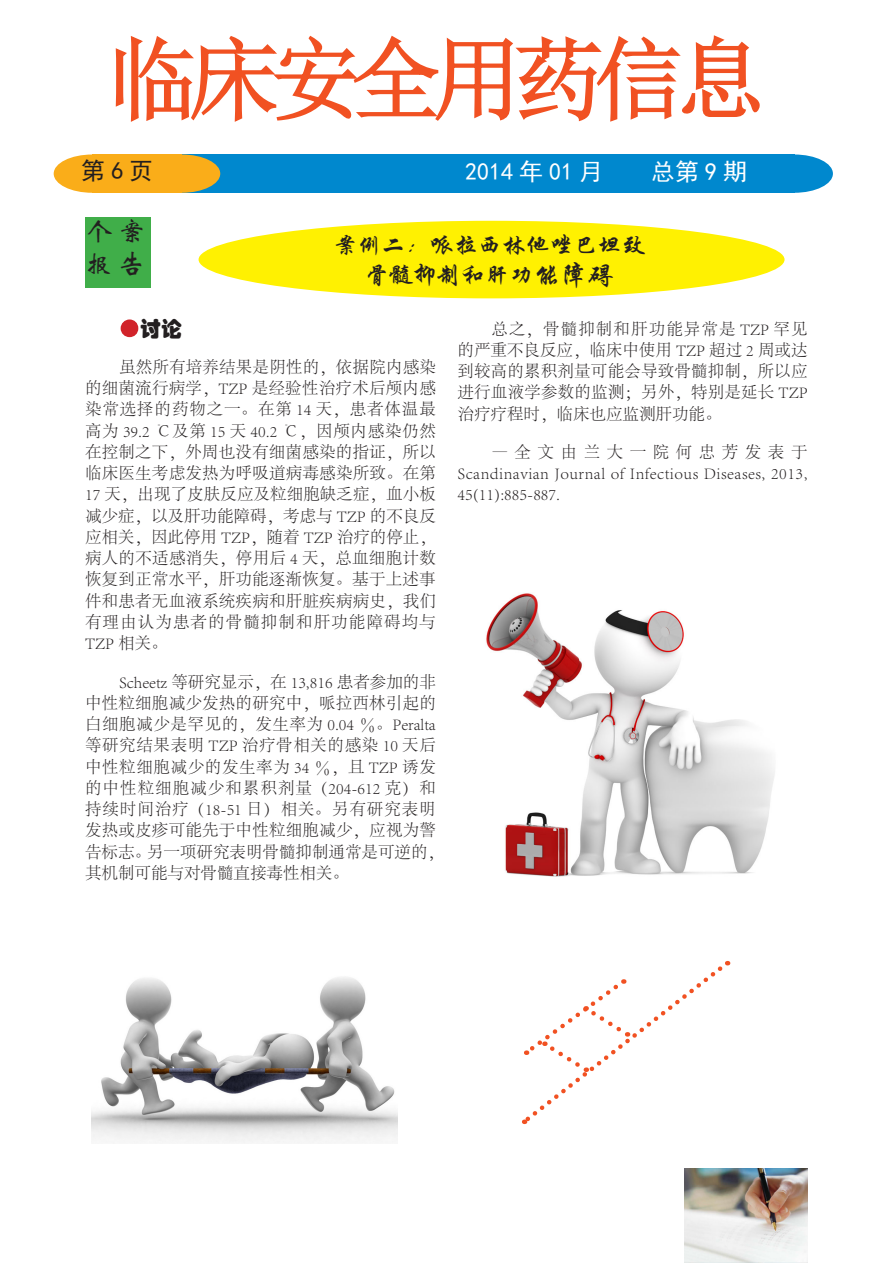
<style>
.page{position:relative;width:893px;height:1263px;background:#fff}
.page>*{position:absolute;margin:0;border:0;box-sizing:border-box;transform-origin:0 0}
.t1{font:90px "Sim Sun";letter-spacing:-.1em;color:#f15122}
.t2{font:27px "ST Xinwei";color:#231f20}
.t3{font:24px "ST Xingkai";color:#231f20}
.t4{font:24px "Sim Hei";color:#fff}
.t5{font:24px "Sim Hei";color:#231f20}
.t6{font:21px "ST Hupo";color:#231f20}
.t7{font:300 16.5px/21.3px "Adobe Song Std";letter-spacing:.015em;color:#231f20;text-align:justify}
.s1{font-size:27px}
.s2{font-family:"Adobe Song Std";font-weight:300;color:#d1232a}
</style>
<div class="page">
<div style="left:121px;top:319px;width:17px;height:18px;border:2px solid #d1232a;border-radius:50%"></div>
<img style="left:486px;top:593px;width:289px;height:284px">
<svg style="left:115px;top:35px;width:645px;height:87px"></svg>
<div style="left:182px;top:154px;width:612px;height:39px;background:#0088ce"></div>
<div style="left:54px;top:154px;width:77px;height:39px;background:#faad19;border-radius:50%"></div>
<div style="left:92px;top:154px;width:90px;height:39px;background:#faad19"></div>
<div style="left:143px;top:154px;width:77px;height:39px;background:#faad19;border-radius:50%"></div>
<div style="left:756px;top:154px;width:77px;height:39px;background:#0088ce;border-radius:50%"></div>
<div style="left:85px;top:218px;width:65px;height:70px;background:#40ae49"></div>
<img style="left:685px;top:1168px;width:122px;height:94px">
<div style="left:199px;top:221px;width:585px;height:77px;background:#fff101;border-radius:50%"></div>
<img style="left:91px;top:977px;width:307px;height:166px">
<svg style="left:522px;top:961px;width:206px;height:164px"></svg>
<p class="t1" style="left:108px;top:34px;width:659px">临床安全用药信息</p>
<p class="t5" style="left:81px;top:159px;width:73px">第6页</p>
<p class="t4" style="left:465px;top:160px;width:139px">2014 年 01 月</p>
<p class="t4" style="left:651px;top:160px;width:97px">总第9期</p>
<p class="t2" style="left:85px;top:218px;width:62px">个 案</p>
<p class="t2" style="left:85px;top:250px;width:62px">报 告</p>
<p class="t3" style="left:333px;top:233px;width:313px">案例二：哌拉西林他唑巴坦致</p>
<p class="t3" style="left:365px;top:263px;width:250px">骨髓抑制和肝功<span class="s1">能障碍</span></p>
<p class="t6" style="left:119px;top:318px;width:64px"><span class="s2">●</span>讨论</p>
<p class="t7" style="left:85px;top:357px;width:352px;text-indent:34px">虽然所有培养结果是阴性的，依据院内感染的细菌流行病学，TZP 是经验性治疗术后颅内感染常选择的药物之一。在第 14 天，患者体温最高为 39.2 ℃及第 15 天 40.2 ℃，因颅内感染仍然在控制之下，外周也没有细菌感染的指证，所以临床医生考虑发热为呼吸道病毒感染所致。在第17 天，出现了皮肤反应及粒细胞缺乏症，血小板减少症，以及肝功能障碍，考虑与 TZP 的不良反应相关，因此停用 TZP，随着 TZP 治疗的停止，病人的不适感消失，停用后 4 天，总血细胞计数恢复到正常水平，肝功能逐渐恢复。基于上述事件和患者无血液系统疾病和肝脏疾病病史，我们有理由认为患者的骨髓抑制和肝功能障碍均与TZP 相关。</p>
<p class="t7" style="left:85px;top:671px;width:361px;text-align:left;text-indent:34px">Scheetz 等研究显示，在 13,816 患者参加的非中性粒细胞减少发热的研究中，哌拉西林引起的白细胞减少是罕见的，发生率为 0.04 ％。Peralta等研究结果表明 TZP 治疗骨相关的感染 10 天后中性粒细胞减少的发生率为 34 ％，且 TZP 诱发的中性粒细胞减少和累积剂量（204-612 克）和持续时间治疗（18-51 日）相关。另有研究表明发热或皮疹可能先于中性粒细胞减少，应视为警告标志。另一项研究表明骨髓抑制通常是可逆的，其机制可能与对骨髓直接毒性相关。</p>
<p class="t7" style="left:457px;top:319px;width:352px;text-indent:34px">总之，骨髓抑制和肝功能异常是 TZP 罕见的严重不良反应，临床中使用 TZP 超过 2 周或达到较高的累积剂量可能会导致骨髓抑制，所以应进行血液学参数的监测；另外，特别是延长 TZP治疗疗程时，临床也应监测肝功能。</p>
<p class="t7" style="left:457px;top:442px;width:352px;text-indent:34px">—全文由兰大一院何忠芳发表于Scandinavian Journal of Infectious Diseases, 2013, 45(11):885-887.</p>
</div>
